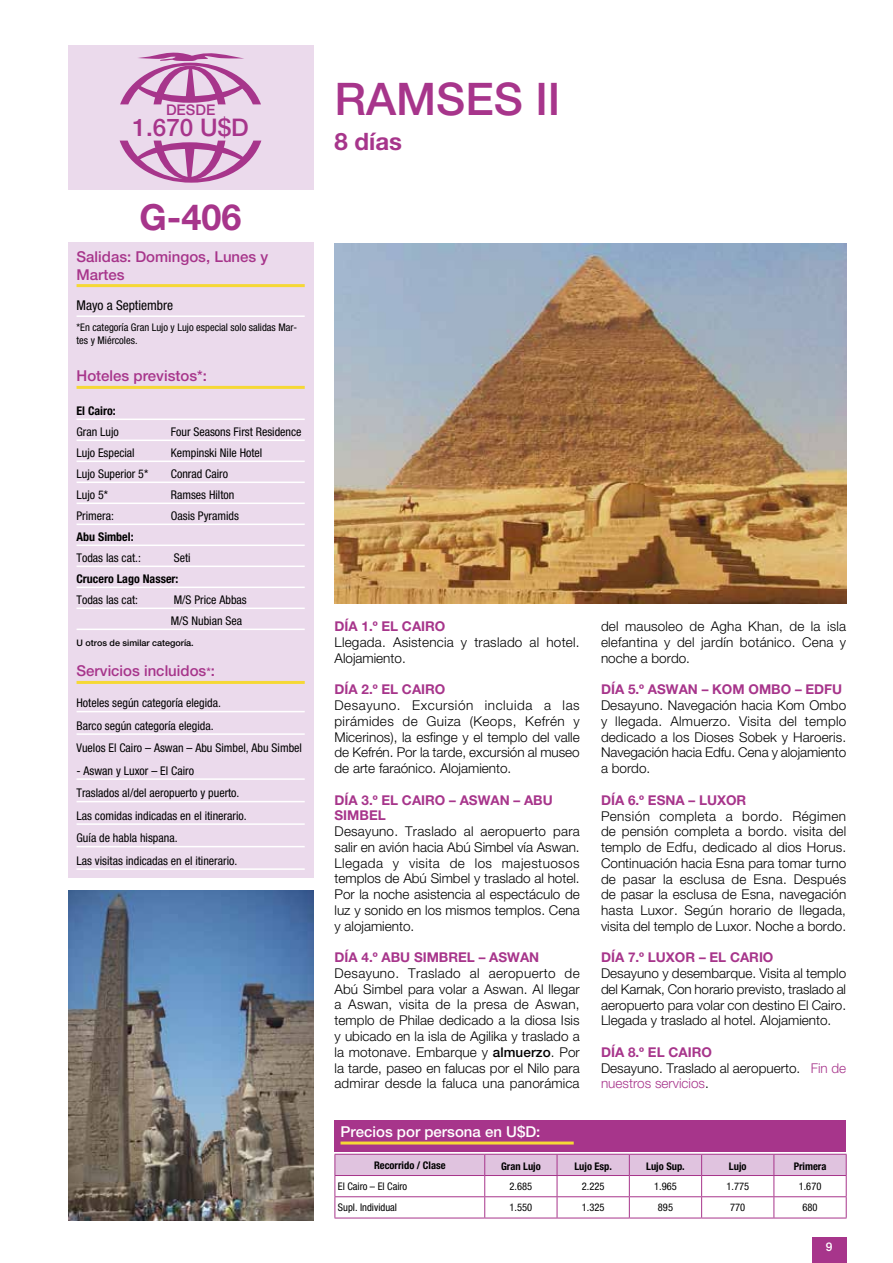
<style>
.page{position:relative;width:893px;height:1263px;background:#fff}
.page>*{position:absolute;margin:0;border:0;box-sizing:border-box;transform-origin:0 0}
.t1{font:500 45px "Helvetica Neue LT Std";color:#a7358b}
.t2{font:700 36px "Helvetica Neue LT Std";color:#a7358b}
.t3{font:500 24.3px "Helvetica Neue LT Std";color:#a7358b}
.t4{font:700 24px "Helvetica Neue LT Std";color:#a7358b}
.t5{font:500 15px/18px "Helvetica Neue LT Std";color:#a7358b}
.t6{font:500 15px "Helvetica Neue LT Std";color:#fff}
.t7{font:500 14.7px "Helvetica Neue LT Std";color:#a7358b}
.t8{font:300 13.5px/15.8px "Helvetica Neue LT Std";color:#000;text-align:justify}
.t9{font:700 13.5px/15.8px "Helvetica Neue LT Std";color:#a7358b}
.t10{font:condensed 13.5px "Helvetica Neue LT Std";color:#000}
.t11{font:condensed 12px/22.5px "Helvetica Neue LT Std";color:#000}
.t12{font:700 condensed 12px "Helvetica Neue LT Std";color:#000}
.t13{font:500 12px "Helvetica Neue LT Std";color:#fff}
.t14{font:condensed 10.5px/12.6px "Helvetica Neue LT Std";color:#000}
.t15{font:700 condensed 10.5px "Helvetica Neue LT Std";color:#000}
.t16{font:500 9px "Helvetica Neue LT Std";color:#000}
.s1{font-size:12px}
.s2{font-weight:500}
.s3{font-weight:700;color:#a7358b}
.s4{color:#a7358b}
</style>
<div class="page">
<div style="left:812px;top:1237px;width:34px;height:26px;background:#a7358b"></div>
<div style="left:68px;top:45px;width:245px;height:145px;background:#ebdaec"></div>
<svg style="left:120px;top:141px;width:141px;height:42px"></svg>
<svg style="left:120px;top:52px;width:141px;height:52px"></svg>
<div style="left:68px;top:242px;width:245px;height:636px;background:#ebdaec"></div>
<hr style="left:77px;top:284px;width:228px;height:3px;background:#f5d835">
<hr style="left:77px;top:315px;width:228px;height:2px;background:#fff">
<hr style="left:77px;top:386px;width:228px;height:3px;background:#f5d835">
<hr style="left:77px;top:418px;width:228px;height:2px;background:#fff">
<hr style="left:77px;top:439px;width:228px;height:2px;background:#fff">
<hr style="left:77px;top:460px;width:228px;height:2px;background:#fff">
<hr style="left:77px;top:481px;width:228px;height:2px;background:#fff">
<hr style="left:77px;top:502px;width:228px;height:2px;background:#fff">
<hr style="left:77px;top:523px;width:228px;height:2px;background:#fff">
<hr style="left:77px;top:544px;width:228px;height:2px;background:#fff">
<hr style="left:77px;top:565px;width:228px;height:2px;background:#fff">
<hr style="left:77px;top:586px;width:228px;height:2px;background:#fff">
<hr style="left:77px;top:607px;width:228px;height:2px;background:#fff">
<hr style="left:77px;top:628px;width:228px;height:2px;background:#fff">
<hr style="left:77px;top:681px;width:228px;height:3px;background:#f5d835">
<hr style="left:77px;top:711px;width:228px;height:1px;background:#fff">
<hr style="left:77px;top:733px;width:228px;height:2px;background:#fff">
<hr style="left:77px;top:778px;width:228px;height:2px;background:#fff">
<hr style="left:77px;top:801px;width:228px;height:1px;background:#fff">
<hr style="left:77px;top:823px;width:228px;height:2px;background:#fff">
<hr style="left:77px;top:846px;width:228px;height:1px;background:#fff">
<hr style="left:77px;top:868px;width:228px;height:2px;background:#fff">
<div style="left:334px;top:1120px;width:512px;height:31px;background:#a7358b"></div>
<hr style="left:340px;top:1141px;width:234px;height:3px;background:#f5d835">
<svg style="left:334px;top:1154px;width:513px;height:64px"></svg>
<hr style="left:334px;top:1218px;width:151px;height:1px;background:#a7358b">
<hr style="left:485px;top:1218px;width:72px;height:1px;background:#a7358b">
<hr style="left:557px;top:1218px;width:72px;height:1px;background:#a7358b">
<hr style="left:629px;top:1218px;width:73px;height:1px;background:#a7358b">
<hr style="left:702px;top:1218px;width:72px;height:1px;background:#a7358b">
<hr style="left:774px;top:1218px;width:73px;height:1px;background:#a7358b">
<img style="left:68px;top:890px;width:245px;height:330px">
<img style="left:335px;top:244px;width:511px;height:359px">
<p class="t7" style="left:166px;top:101px;width:51px">DESDE</p>
<h3 class="t3" style="left:133px;top:113px;width:118px">1.670 U$D</h3>
<h2 class="t2" style="left:140px;top:195px;width:104px">G-406</h2>
<p class="t5" style="left:77px;top:247px;width:193px">Salidas: Domingos, Lunes y<br>Martes</p>
<p class="t10" style="left:77px;top:298px;width:98px">Mayo a Septiembre</p>
<p class="t14" style="left:77px;top:321px;width:222px">*En categoría Gran Lujo y Lujo especial solo salidas Mar&shy;tes y Miércoles.</p>
<p class="t5" style="left:77px;top:367px;width:132px">Hoteles previstos*:</p>
<p class="t12" style="left:77px;top:404px;width:41px">El Cairo:</p>
<p class="t11" style="left:77px;top:421px;width:44px">Gran Lujo</p>
<p class="t11" style="left:171px;top:421px;width:132px">Four Seasons First Residence</p>
<p class="t11" style="left:77px;top:442px;width:60px">Lujo Especial</p>
<p class="t11" style="left:171px;top:442px;width:93px">Kempinski Nile Hotel</p>
<p class="t11" style="left:77px;top:463px;width:73px">Lujo Superior 5*</p>
<p class="t11" style="left:171px;top:463px;width:59px">Conrad Cairo</p>
<p class="t11" style="left:77px;top:484px;width:33px">Lujo 5*</p>
<p class="t11" style="left:171px;top:484px;width:65px">Ramses Hilton</p>
<p class="t11" style="left:77px;top:505px;width:39px">Primera:</p>
<p class="t11" style="left:171px;top:505px;width:70px">Oasis Pyramids</p>
<p class="t12" style="left:77px;top:530px;width:59px">Abu Simbel:</p>
<p class="t11" style="left:77px;top:547px;width:66px">Todas las cat.:</p>
<p class="t11" style="left:174px;top:547px;width:18px">Seti</p>
<p class="t12" style="left:77px;top:572px;width:103px">Crucero Lago Nasser:</p>
<p class="t11" style="left:77px;top:589px;width:63px">Todas las cat:</p>
<p class="t11" style="left:171px;top:589px;width:77px;line-height:21px">M/S Price Abbas<br>M/S Nubian Sea</p>
<p class="t16" style="left:77px;top:637px;width:119px">U otros de similar categoría.</p>
<p class="t5" style="left:77px;top:662px;width:140px">Servicios incluidos<span class="s1">*</span>:</p>
<p class="t11" style="left:77px;top:692px;width:227px">Hoteles según categoría elegida.<br>Barco según categoría elegida.<br>Vuelos El Cairo – Aswan – Abu Simbel, Abu Simbel</p>
<p class="t11" style="left:77px;top:759px;width:172px">- Aswan y Luxor – El Cairo<br>Traslados al/del aeropuerto y puerto.<br>Las comidas indicadas en el itinerario.<br>Guía de habla hispana.<br>Las visitas indicadas en el itinerario.</p>
<h1 class="t1" style="left:335px;top:72px;width:227px">RAMSES II</h1>
<h3 class="t4" style="left:335px;top:127px;width:69px">8 días</h3>
<p class="t9" style="left:335px;top:618px;width:112px">DÍA 1.º EL CAIRO</p>
<p class="t8" style="left:335px;top:634px;width:247px">Llegada. Asistencia y traslado al hotel.<br>Alojamiento.</p>
<p class="t9" style="left:335px;top:681px;width:112px">DÍA 2.º EL CAIRO</p>
<p class="t8" style="left:335px;top:697px;width:247px">Desayuno. Excursión incluida a las pirámides de Guiza (Keops, Kefrén y Micerinos), la esfinge y el templo del valle de Kefrén. Por la tarde, excursión al museo de arte faraónico. Alojamiento.</p>
<p class="t9" style="left:335px;top:792px;width:220px">DÍA 3.º EL CAIRO – ASWAN – ABU<br>SIMBEL</p>
<p class="t8" style="left:335px;top:823px;width:247px">Desayuno. Traslado al aeropuerto para salir en avión hacia Abú Simbel vía Aswan.<br>Llegada y visita de los majestuosos templos de Abú Simbel y traslado al hotel.<br>Por la noche asistencia al espectáculo de luz y sonido en los mismos templos. Cena y alojamiento.</p>
<p class="t9" style="left:335px;top:949px;width:206px">DÍA 4.º ABU SIMBREL – ASWAN</p>
<p class="t8" style="left:335px;top:965px;width:247px">Desayuno. Traslado al aeropuerto de Abú Simbel para volar a Aswan. Al llegar a Aswan, visita de la presa de Aswan, templo de Philae dedicado a la diosa Isis y ubicado en la isla de Agilika y traslado a la motonave. Embarque y <span class="s2">almuerzo</span>. Por la tarde, paseo en falucas por el Nilo para admirar desde la faluca una panorámica</p>
<p class="t8" style="left:601px;top:618px;width:247px">del mausoleo de Agha Khan, de la isla elefantina y del jardín botánico. Cena y noche a bordo.</p>
<p class="t9" style="left:601px;top:681px;width:243px">DÍA 5.º ASWAN – KOM OMBO – EDFU</p>
<p class="t8" style="left:601px;top:697px;width:247px">Desayuno. Navegación hacia Kom Ombo y llegada. Almuerzo. Visita del templo dedicado a los Dioses Sobek y Haroeris.<br>Navegación hacia Edfu. Cena y alojamiento a bordo.</p>
<p class="t9" style="left:601px;top:792px;width:147px">DÍA 6.º ESNA – LUXOR</p>
<p class="t8" style="left:601px;top:807px;width:247px">Pensión completa a bordo. Régimen de pensión completa a bordo. visita del templo de Edfu, dedicado al dios Horus.<br>Continuación hacia Esna para tomar turno de pasar la esclusa de Esna. Después de pasar la esclusa de Esna, navegación hasta Luxor. Según horario de llegada, visita del templo de Luxor. Noche a bordo.</p>
<p class="t9" style="left:601px;top:949px;width:174px">DÍA 7.º LUXOR – EL CARIO</p>
<p class="t8" style="left:601px;top:965px;width:247px">Desayuno y desembarque. Visita al templo del Karnak, Con horario previsto, traslado al aeropuerto para volar con destino El Cairo.<br>Llegada y traslado al hotel. Alojamiento.</p>
<p class="t8" style="left:601px;top:1044px;width:247px;text-align:left"><span class="s3">DÍA 8.º EL CAIRO<br></span>Desayuno. Traslado al aeropuerto. <span class="s4">Fin de nuestros servicios</span>.</p>
<p class="t6" style="left:340px;top:1122px;width:201px">Precios por persona en U$D:</p>
<p class="t15" style="left:374px;top:1158px;width:73px">Recorrido / Clase</p>
<p class="t15" style="left:501px;top:1160px;width:41px">Gran Lujo</p>
<p class="t15" style="left:574px;top:1160px;width:39px">Lujo Esp.</p>
<p class="t15" style="left:646px;top:1160px;width:40px">Lujo Sup.</p>
<p class="t15" style="left:729px;top:1160px;width:19px">Lujo</p>
<p class="t15" style="left:794px;top:1160px;width:34px">Primera</p>
<p class="t14" style="left:338px;top:1180px;width:71px">El Cairo – El Cairo</p>
<p class="t14" style="left:510px;top:1180px;width:24px">2.685</p>
<p class="t14" style="left:582px;top:1180px;width:24px">2.225</p>
<p class="t14" style="left:654px;top:1180px;width:24px">1.965</p>
<p class="t14" style="left:726px;top:1180px;width:24px">1.775</p>
<p class="t14" style="left:799px;top:1180px;width:24px">1.670</p>
<p class="t14" style="left:338px;top:1201px;width:61px">Supl. Individual</p>
<p class="t14" style="left:510px;top:1201px;width:24px">1.550</p>
<p class="t14" style="left:582px;top:1201px;width:24px">1.325</p>
<p class="t14" style="left:658px;top:1201px;width:17px">895</p>
<p class="t14" style="left:730px;top:1201px;width:17px">770</p>
<p class="t14" style="left:802px;top:1201px;width:17px">680</p>
<p class="t13" style="left:826px;top:1239px;width:8px">9</p>
</div>
